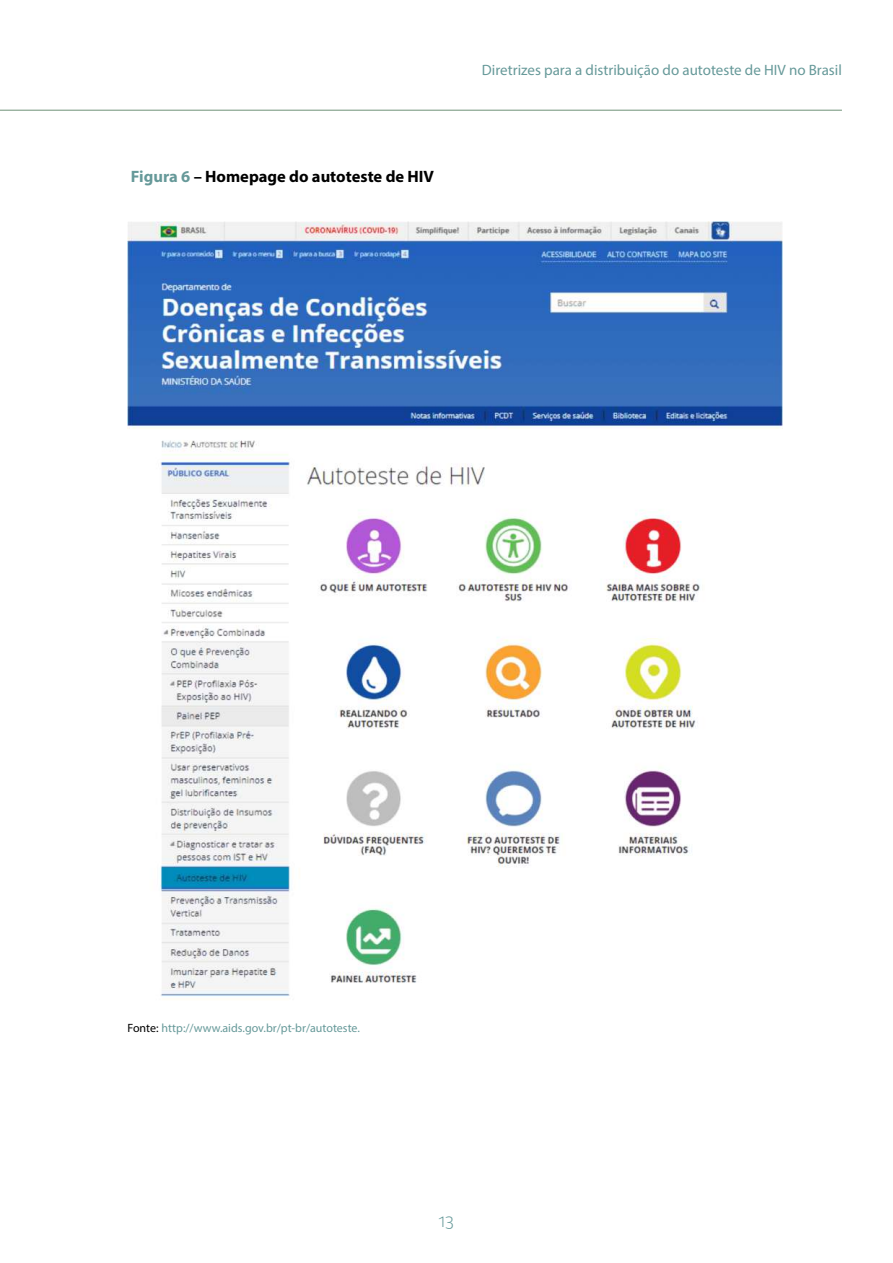
<style>
.page{position:relative;width:893px;height:1263px;background:#fff}
.page>*{position:absolute;margin:0;border:0;box-sizing:border-box;transform-origin:0 0}
.t1{font:300 18px "Turmino";color:#699}
.t2{font:700 16.5px "Myriad Pro";color:#000}
.t3{font:15px "Myriad Pro";color:#699}
.t4{font:12px "Myriad Pro";color:#699}
.s1{color:#699}
.s2{color:#000}
</style>
<div class="page">
<hr style="left:0;top:110px;width:842px;height:1px;background:#6f9277">
<img style="left:128px;top:222px;width:654px;height:775px">
<p class="t2" style="left:131px;top:166px;width:305px"><span class="s1">Figura 6</span> – Homepage do autoteste de HIV</p>
<p class="t3" style="left:482px;top:61px;width:361px">Diretrizes para a distribuição do autoteste de HIV no Brasil</p>
<p class="t4" style="left:128px;top:1021px;width:234px"><span class="s2">Fonte:</span> http://www.aids.gov.br/pt-br/autoteste.</p>
<p class="t1" style="left:439px;top:1211px;width:17px">13</p>
</div>
